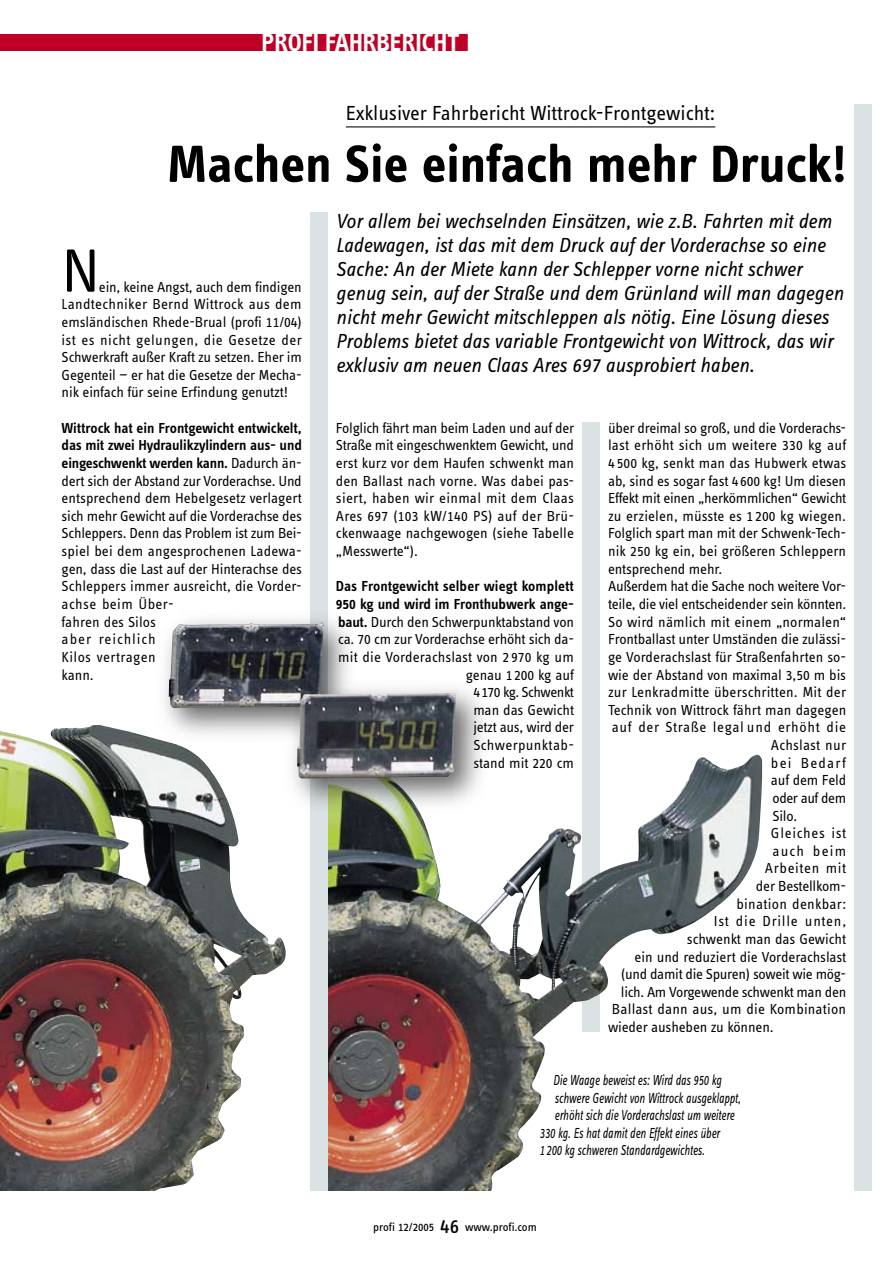
<style>
.page{position:relative;width:893px;height:1263px;background:#fff}
.page>*{position:absolute;margin:0;border:0;box-sizing:border-box;transform-origin:0 0}
.Fließtext{font:63px "Info Text Regular Tf";color:#000}
.Headline{font:54px "Info Text Bold Tf";color:#000}
.t1{font:25.8px "Info Text Bold Tf";color:#fff;scale:.96 1}
.Vorspann{font:italic 21px/24px "Info Text Regular Tf";letter-spacing:-.005em;color:#000}
.Dachzeile{font:21px "Info Text Regular Tf";letter-spacing:-.01em;color:#000}
.Fließtext-2{font:15px/17.7px "Info Text Regular Tf";letter-spacing:-.01em;color:#000;text-align:justify}
.Bildunterschrift{font:italic 15px "Info Text Regular Tf";letter-spacing:-.005em;color:#000;scale:.77 1}
.Fließtext-3{font:15px "Info Text Regular Tf";letter-spacing:.01em;color:#000}
.Fließtext-4{font:15px "Info Text Regular Tf";letter-spacing:.045em;color:#000}
.Fließtext-5{font:15px "Info Text Regular Tf";letter-spacing:.015em;color:#000}
.Fließtext-6{font:15px "Info Text Regular Tf";letter-spacing:.05em;color:#000}
.Fließtext-7{font:15px "Info Text Regular Tf";letter-spacing:.02em;color:#000}
.Fließtext-8{font:15px "Info Text Regular Tf";letter-spacing:.04em;color:#000}
.Fließtext-9{font:15px "Info Text Regular Tf";letter-spacing:.085em;color:#000}
.Fließtext-10{font:15px "Info Text Regular Tf";letter-spacing:.08em;color:#000}
.t2{font:12px "Info Text Book Tf";color:#000}
.s1{font-family:"Info Text Semibold Tf"}
.s2{font-size:21px}
</style>
<div class="page">
<div style="left:0;top:34px;width:468px;height:17px;background:#be0027"></div>
<hr style="left:346px;top:126px;width:369px;height:1px;background:#000">
<div style="left:583px;top:422px;width:17px;height:610px;background:#dbe2e3"></div>
<div style="left:855px;top:104px;width:17px;height:1087px;background:#dbe2e3"></div>
<img style="left:327px;top:742px;width:436px;height:449px">
<img style="left:0;top:725px;width:286px;height:466px">
<div style="left:310px;top:213px;width:17px;height:978px;background:#dbe2e3"></div>
<div style="left:152px;top:606px;width:210px;height:140px;background:#000;opacity:.6"></div>
<img style="left:169px;top:621px;width:158px;height:88px">
<div style="left:280px;top:676px;width:214px;height:141px;background:#000;opacity:.6"></div>
<img style="left:297px;top:691px;width:161px;height:87px">
<p class="t1" style="left:262px;top:28px;width:207px">PROFI FAHRBERICHT</p>
<p class="Dachzeile" style="left:346px;top:101px;width:371px">Exklusiver Fahrbericht Wittrock-Frontgewicht:</p>
<p class="Headline" style="left:167px;top:133px;width:681px">Machen Sie einfach mehr Druck!</p>
<p class="Fließtext" style="left:62px;top:235px;width:40px">N</p>
<p class="Fließtext-2" style="left:62px;top:278px;width:242px;text-indent:37px">ein, keine Angst, auch dem findigen Landtechniker Bernd Wittrock aus dem emsländischen Rhede-Brual (profi 11/04) ist es nicht gelungen, die Gesetze der Schwerkraft außer Kraft zu setzen. Eher im Gegenteil — er hat die Gesetze der Mecha&shy;nik einfach für seine Erfindung genutzt!</p>
<p class="Fließtext-2" style="left:62px;top:419px;width:242px;text-align:left"><span class="s1">Wittrock hat ein Frontgewicht entwickelt, das mit zwei Hydraulikzylindern aus- und eingeschwenkt werden kann.</span> Dadurch än&shy;dert sich der Abstand zur Vorderachse. Und entsprechend dem Hebelgesetz verlagert sich mehr Gewicht auf die Vorderachse des<br>Schleppers. Denn das Problem ist zum Bei&shy;spiel bei dem angesprochenen Ladewa&shy;gen, dass die Last auf der Hinterachse des<br>Schleppers immer ausreicht, die Vorder&shy;achse beim Über-<br>fahren des Silos<br>aber reichlich<br>Kilos vertragen<br>kann.</p>
<p class="Vorspann" style="left:336px;top:209px;width:509px">Vor allem bei wechselnden Einsätzen, wie z.B. Fahrten mit dem Ladewagen, ist das mit dem Druck auf der Vorderachse so eine Sache: An der Miete kann der Schlepper vorne nicht schwer genug sein, auf der Straße und dem Grünland will man dagegen nicht mehr Gewicht mitschleppen als nötig. Eine Lösung dieses Problems bietet das variable Frontgewicht von Wittrock, das wir exklusiv am neuen Claas Ares 697 ausprobiert haben.</p>
<p class="Fließtext-2" style="left:336px;top:419px;width:240px">Folglich fährt man beim Laden und auf der Straße mit eingeschwenktem Gewicht, und erst kurz vor dem Haufen schwenkt man den Ballast nach vorne. Was dabei pas&shy;siert, haben wir einmal mit dem Claas Ares 697 (103 kW/140 PS) auf der Brü&shy;ckenwaage nachgewogen (siehe Tabelle „Messwerte“).</p>
<p class="Fließtext-2" style="left:336px;top:577px;width:240px;text-align:right"><span class="s1">Das Frontgewicht selber wiegt komplett<br>950 kg und wird im Fronthubwerk ange&shy;baut.</span> Durch den Schwerpunktabstand von ca. 70 cm zur Vorderachse erhöht sich da&shy;mit die Vorderachslast von 2 970 kg um genau 1 200 kg auf<br>4 170 kg. Schwenkt<br>man das Gewicht<br>jetzt aus, wird der<br>Schwerpunktab-<br>stand mit 220 cm</p>
<p class="Fließtext-2" style="left:608px;top:419px;width:240px">über dreimal so groß, und die Vorderachs&shy;last erhöht sich um weitere 330 kg auf 4 500 kg, senkt man das Hubwerk etwas ab, sind es sogar fast 4 600 kg! Um diesen Effekt mit einen „herkömmlichen“ Gewicht zu erzielen, müsste es 1 200 kg wiegen.<br>Folglich spart man mit der Schwenk-Tech&shy;nik 250 kg ein, bei größeren Schleppern entsprechend mehr.</p>
<p class="Fließtext-2" style="left:608px;top:577px;width:240px">Außerdem hat die Sache noch weitere Vor-</p>
<p class="Fließtext-2" style="left:608px;top:595px;width:240px">teile, die viel entscheidender sein könnten.</p>
<p class="Fließtext-3" style="left:608px;top:613px;width:240px">So wird nämlich mit einem „normalen“</p>
<p class="Fließtext-2" style="left:608px;top:630px;width:240px">Frontballast unter Umständen die zulässi-</p>
<p class="Fließtext-2" style="left:608px;top:648px;width:240px">ge Vorderachslast für Straßenfahrten so-</p>
<p class="Fließtext-2" style="left:608px;top:666px;width:239px">wie der Abstand von maximal 3,50 m bis</p>
<p class="Fließtext-3" style="left:608px;top:683px;width:240px">zur Lenkradmitte überschritten. Mit der</p>
<p class="Fließtext-2" style="left:608px;top:701px;width:240px">Technik von Wittrock fährt man dagegen</p>
<p class="Fließtext-4" style="left:612px;top:719px;width:236px">auf der Straße legal und erhöht die</p>
<p class="Fließtext-2" style="left:771px;top:736px;width:77px">Achslast nur</p>
<p class="Fließtext-9" style="left:771px;top:754px;width:77px">bei Bedarf</p>
<p class="Fließtext-2" style="left:771px;top:771px;width:77px">auf dem Feld</p>
<p class="Fließtext-2" style="left:772px;top:789px;width:75px">oder auf dem</p>
<p class="Fließtext-2" style="left:772px;top:807px;width:26px">Silo.</p>
<p class="Fließtext-4" style="left:771px;top:824px;width:77px">Gleiches ist</p>
<p class="Fließtext-10" style="left:772px;top:842px;width:75px">auch beim</p>
<p class="Fließtext-8" style="left:765px;top:860px;width:83px">Arbeiten mit</p>
<p class="Fließtext-2" style="left:756px;top:877px;width:92px">der Bestellkom-</p>
<p class="Fließtext-7" style="left:736px;top:895px;width:111px">bination denkbar:</p>
<p class="Fließtext-6" style="left:714px;top:913px;width:134px">Ist die Drille unten,</p>
<p class="Fließtext-2" style="left:687px;top:930px;width:161px">schwenkt man das Gewicht</p>
<p class="Fließtext-2" style="left:634px;top:948px;width:213px">ein und reduziert die Vorderachslast</p>
<p class="Fließtext-2" style="left:621px;top:965px;width:227px">(und damit die Spuren) soweit wie mög-</p>
<p class="Fließtext-2" style="left:621px;top:983px;width:227px">lich. Am Vorgewende schwenkt man den</p>
<p class="Fließtext-5" style="left:612px;top:1001px;width:236px">Ballast dann aus, um die Kombination</p>
<p class="Fließtext-2" style="left:608px;top:1018px;width:167px">wieder ausheben zu können.</p>
<p class="Bildunterschrift" style="left:553px;top:1071px;width:220px">Die Waage beweist es: Wird das 950 kg</p>
<p class="Bildunterschrift" style="left:555px;top:1089px;width:243px">schwere Gewicht von Wittrock ausgeklappt,</p>
<p class="Bildunterschrift" style="left:555px;top:1106px;width:235px">erhöht sich die Vorderachslast um weitere</p>
<p class="Bildunterschrift" style="left:540px;top:1124px;width:236px">330 kg. Es hat damit den Effekt eines über</p>
<p class="Bildunterschrift" style="left:540px;top:1142px;width:216px">1 200 kg schweren Standardgewichtes.</p>
<p class="t2" style="left:373px;top:1219px;width:165px">profi 12/2005 <span class="s2">46</span> www.profi.com</p>
</div>
